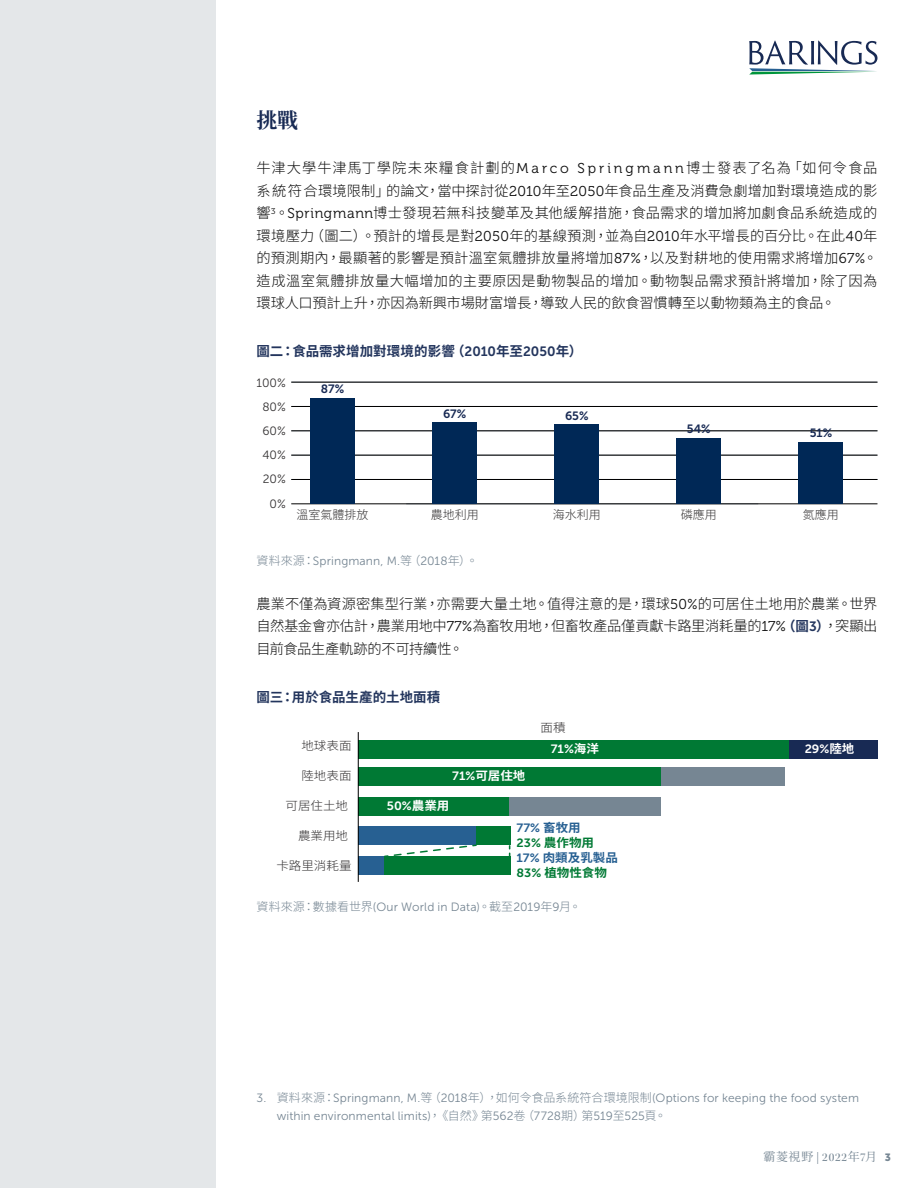
<style>
.page{position:relative;width:918px;height:1188px;background:#fff}
.page>*{position:absolute;margin:0;border:0;box-sizing:border-box;transform-origin:0 0}
.t1{font:700 21px "Source Han Serif TC";color:#182a54}
.t2{font:300 14.25px/22.5px "Source Han Sans TC";letter-spacing:-.015em;color:#0d0d0d;text-align:justify}
.t3{font:700 13.5px "Source Han Sans TC";color:#23355d}
.t4{font:12px/18px "Museo Sans 300";letter-spacing:.01em;color:#768693}
.t5{font:300 12px "Source Han Sans TC";color:#333132;scale:1.04 1}
.t6{font:300 12px "Source Han Sans TC";color:#333132}
.t7{font:12px/24.3px "Museo Sans 300";color:#333132;text-align:center}
.t8{font:700 12px/14.9px "Source Han Sans TC";color:#276092;scale:1.04 1}
.t9{font:12px "Museo Sans 700";color:#fff;scale:1.04 1}
.t10{font:12px "Museo Sans 700";color:#182a54}
.t11{font:12px "Source Han Serif TC";color:#768693}
.t12{font:700 12px "Source Han Sans TC";color:#fff;scale:1.04 1}
.t13{font:700 12px "Source Han Sans TC";color:#007934;scale:1.04 1}
.t14{font:12px "Museo Sans 700";color:#276092;scale:1.04 1}
.s1{font-family:"Museo 300";font-weight:400}
.s2{font-family:"Museo Sans 700";font-weight:400}
.s3{font-family:"Source Han Sans TC";font-weight:300}
.s4{font-weight:700;font-size:13.5px;color:#23355d}
.s5{font-family:"Museo Sans 700";font-weight:400;font-size:13.5px;color:#23355d}
.s6{font-family:"Source Han Sans TC";font-weight:700}
.s7{font-family:"Museo Sans 700";font-weight:400;color:#007934}
.s8{color:#007934}
.s9{font-family:"Kepler Std Medium Disp"}
.s10{font-family:"Museo Sans 900";font-size:10.5px}
</style>
<div class="page">
<svg style="left:749px;top:40px;width:129px;height:35px"></svg>
<div style="left:0;top:0;width:216px;height:1188px;background:#e4e7e9"></div>
<hr style="left:291px;top:504px;width:586px;height:1px;background:#000">
<hr style="left:291px;top:382px;width:586px;height:1px;background:#000">
<hr style="left:291px;top:406px;width:586px;height:1px;background:#000">
<hr style="left:291px;top:431px;width:586px;height:1px;background:#000">
<hr style="left:291px;top:455px;width:586px;height:1px;background:#000">
<hr style="left:291px;top:479px;width:586px;height:1px;background:#000">
<div style="left:798px;top:442px;width:45px;height:62px;background:#002856"></div>
<div style="left:676px;top:438px;width:45px;height:66px;background:#002856"></div>
<div style="left:554px;top:425px;width:45px;height:79px;background:#002856"></div>
<div style="left:432px;top:422px;width:45px;height:82px;background:#002856"></div>
<div style="left:310px;top:398px;width:45px;height:106px;background:#002856"></div>
<div style="left:358px;top:767px;width:303px;height:19px;background:#007934"></div>
<div style="left:661px;top:767px;width:124px;height:19px;background:#768693"></div>
<div style="left:358px;top:797px;width:152px;height:18px;background:#007934"></div>
<div style="left:510px;top:797px;width:151px;height:18px;background:#768693"></div>
<div style="left:358px;top:827px;width:118px;height:18px;background:#276092"></div>
<div style="left:476px;top:827px;width:35px;height:18px;background:#007934"></div>
<div style="left:358px;top:856px;width:27px;height:19px;background:#276092"></div>
<div style="left:385px;top:856px;width:126px;height:19px;background:#007934"></div>
<div style="left:358px;top:740px;width:431px;height:19px;background:#007934"></div>
<div style="left:789px;top:740px;width:88px;height:19px;background:#182a54"></div>
<svg style="left:385px;top:844px;width:91px;height:12px"></svg>
<hr style="left:358px;top:732px;width:1px;height:150px;background:#000">
<p class="t1" style="left:256px;top:109px;width:43px">挑戰</p>
<p class="t2" style="left:256px;top:157px;width:623px">牛津大學牛津馬丁學院未來糧食計劃的<span class="s1">Marco Springmann</span>博士發表了名為「如何令食品系統符合環境限制」的論文，當中探討從<span class="s1">2010</span>年至<span class="s1">2050</span>年食品生產及消費急劇增加對環境造成的影響<sup>3</sup>。<span class="s1">Springmann</span>博士發現若無科技變革及其他緩解措施，食品需求的增加將加劇食品系統造成的環境壓力（圖二）。預計的增長是對<span class="s1">2050</span>年的基線預測，並為自<span class="s1">2010</span>年水平增長的百分比。在此<span class="s1">40</span>年的預測期內，最顯著的影響是預計溫室氣體排放量將增加<span class="s1">87%</span>，以及對耕地的使用需求將增加<span class="s1">67%</span>。造成溫室氣體排放量大幅增加的主要原因是動物製品的增加。動物製品需求預計將增加，除了因為環球人口預計上升，亦因為新興市場財富增長，導致人民的飲食習慣轉至以動物類為主的食品。</p>
<p class="t3" style="left:256px;top:344px;width:327px">圖二：食品需求增加對環境的影響（<span class="s2">2010</span>年至<span class="s2">2050</span>年）</p>
<p class="t7" style="left:257px;top:370px;width:31px">100%<br>80%</p>
<p class="t7" style="left:262px;top:443px;width:25px">40%</p>
<p class="t7" style="left:262px;top:419px;width:25px">60%</p>
<p class="t7" style="left:263px;top:467px;width:25px">20%<br>0%</p>
<p class="t10" style="left:321px;top:382px;width:25px">87%</p>
<p class="t10" style="left:443px;top:407px;width:25px">67%</p>
<p class="t10" style="left:565px;top:409px;width:25px">65%</p>
<p class="t10" style="left:687px;top:422px;width:25px">54%</p>
<p class="t10" style="left:810px;top:426px;width:24px">51%</p>
<p class="t6" style="left:297px;top:508px;width:73px">溫室氣體排放</p>
<p class="t6" style="left:431px;top:508px;width:49px">農地利用</p>
<p class="t6" style="left:553px;top:508px;width:49px">海水利用</p>
<p class="t6" style="left:681px;top:508px;width:37px">磷應用</p>
<p class="t6" style="left:803px;top:508px;width:37px">氮應用</p>
<p class="t4" style="left:256px;top:552px;width:223px"><span class="s3">資料來源：</span>Springmann, M.<span class="s3">等（</span>2018<span class="s3">年）。</span></p>
<p class="t2" style="left:256px;top:593px;width:623px">農業不僅為資源密集型行業，亦需要大量土地。值得注意的是，環球<span class="s1">50%</span>的可居住土地用於農業。世界自然基金會亦估計，農業用地中<span class="s1">77%</span>為畜牧用地，但畜牧產品僅貢獻卡路里消耗量的<span class="s1">17%</span><span class="s4">（圖</span><span class="s5">3</span><span class="s4">）</span>，突顯出目前食品生產軌跡的不可持續性。</p>
<p class="t3" style="left:256px;top:689px;width:185px">圖三：用於食品生產的土地面積</p>
<p class="t5" style="left:301px;top:739px;width:50px">地球表面</p>
<p class="t5" style="left:301px;top:769px;width:50px">陸地表面</p>
<p class="t12" style="left:452px;top:769px;width:72px"><span class="s2">71%</span>可居住地</p>
<p class="t5" style="left:286px;top:799px;width:62px">可居住土地</p>
<p class="t9" style="left:387px;top:799px;width:62px">50%<span class="s6">農業用</span></p>
<p class="t5" style="left:541px;top:721px;width:26px">面積</p>
<p class="t9" style="left:551px;top:742px;width:48px">71%<span class="s6">海洋</span></p>
<p class="t9" style="left:805px;top:742px;width:49px">29%<span class="s6">陸地</span></p>
<p class="t5" style="left:298px;top:829px;width:50px">農業用地</p>
<p class="t5" style="left:276px;top:858px;width:74px">卡路里消耗量</p>
<p class="t14" style="left:517px;top:821px;width:63px">77% <span class="s6">畜牧用</span></p>
<p class="t8" style="left:517px;top:851px;width:99px"><span class="s2">17%</span> 肉類及乳製品<br><span class="s7">83%</span> <span class="s8">植物性食物</span></p>
<p class="t13" style="left:517px;top:836px;width:76px"><span class="s2">23%</span> 農作物用</p>
<p class="t4" style="left:256px;top:898px;width:326px"><span class="s3">資料來源：數據看世界</span>(Our World in Data)<span class="s3">。截至</span>2019<span class="s3">年</span>9<span class="s3">月。</span></p>
<p class="t4" style="left:277px;top:1089px;width:584px;text-indent:-20px">3. <span class="s3">資料來源：</span>Springmann, M.<span class="s3">等（</span>2018<span class="s3">年），如何令食品系統符合環境限制</span>(Options for keeping the food system within environmental limits)<span class="s3">，《自然》第</span>562<span class="s3">卷（</span>7728<span class="s3">期）第</span>519<span class="s3">至</span>525<span class="s3">頁。</span></p>
<p class="t11" style="left:764px;top:1150px;width:129px">霸菱視野 <span class="s9">| 2022</span>年<span class="s9">7</span>月 <span class="s10">3</span></p>
</div>
